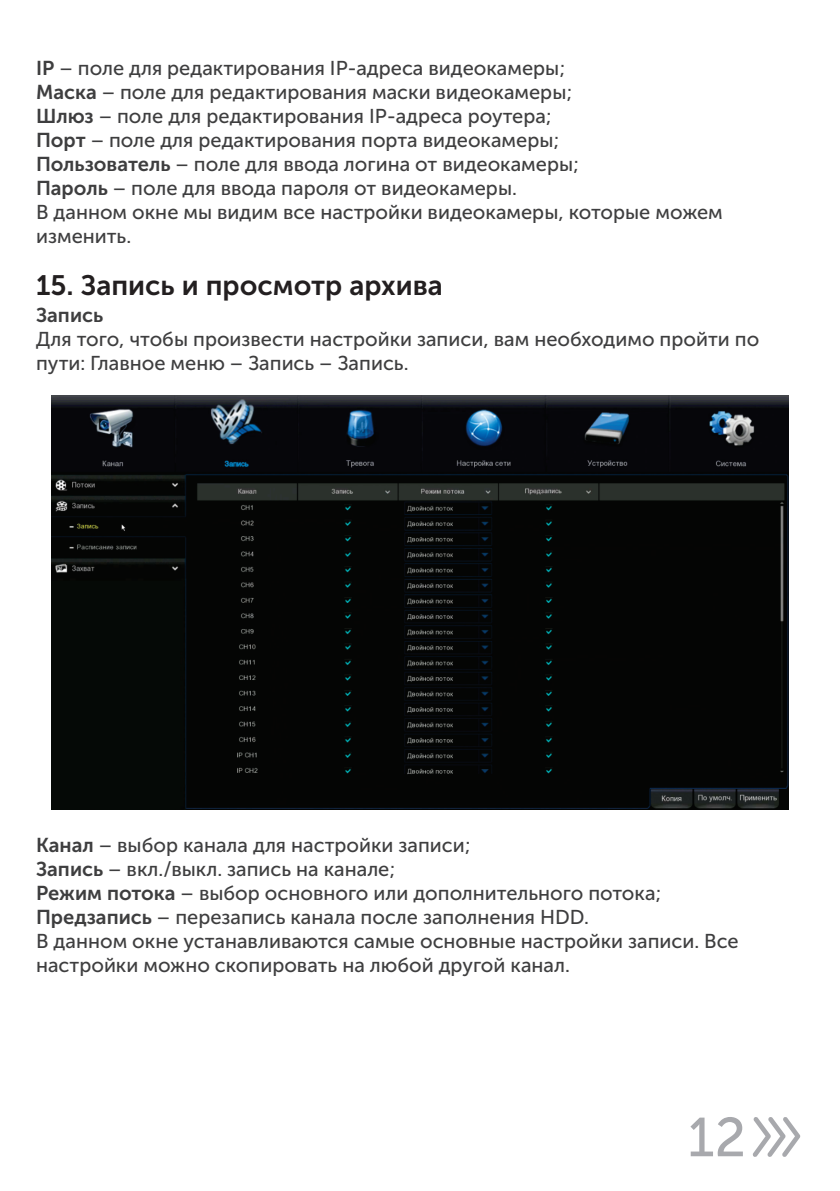
<style>
.page{position:relative;width:840px;height:1191px;background:#fff}
.page>*{position:absolute;margin:0;border:0;box-sizing:border-box;transform-origin:0 0}
.t1{font:54.8px "Museo Sans Cyrl 500";color:#a8a9ad}
.t2{font:28px "Museo Sans Cyrl 700";color:#231f20}
.t3{font:20px/24px "Museo Sans Cyrl 500";color:#3e3e3f}
.t4{font:20px "Museo Sans Cyrl 700";color:#3e3e3f}
.s1{font-family:"Museo Sans Cyrl 700"}
</style>
<div class="page">
<svg style="left:752px;top:1117px;width:48px;height:40px"></svg>
<img style="left:51px;top:395px;width:737px;height:415px">
<p class="t3" style="left:36px;top:58px;width:687px"><span class="s1">IP</span> – поле для редактирования IP-адреса видеокамеры;<br><span class="s1">Маска</span> – поле для редактирования маски видеокамеры;<br><span class="s1">Шлюз</span> – поле для редактирования IP-адреса роутера;<br><span class="s1">Порт</span> – поле для редактирования порта видеокамеры;<br><span class="s1">Пользователь</span> – поле для ввода логина от видеокамеры;<br><span class="s1">Пароль</span> – поле для ввода пароля от видеокамеры.<br>В данном окне мы видим все настройки видеокамеры, которые можем изменить.</p>
<h2 class="t2" style="left:36px;top:274px;width:408px">15. Запись и просмотр архива</h2>
<p class="t4" style="left:36px;top:307px;width:69px">Запись</p>
<p class="t3" style="left:36px;top:329px;width:724px">Для того, чтобы произвести настройки записи, вам необходимо пройти по пути: Главное меню – Запись – Запись.</p>
<p class="t3" style="left:36px;top:835px;width:703px"><span class="s1">Канал</span> – выбор канала для настройки записи;<br><span class="s1">Запись</span> – вкл./выкл. запись на канале;<br><span class="s1">Режим потока</span> – выбор основного или дополнительного потока; <span class="s1">Предзапись</span> – перезапись канала после заполнения HDD.<br>В данном окне устанавливаются самые основные настройки записи. Все настройки можно скопировать на любой другой канал.</p>
<h1 class="t1" style="left:687px;top:1115px;width:60px">12</h1>
</div>
